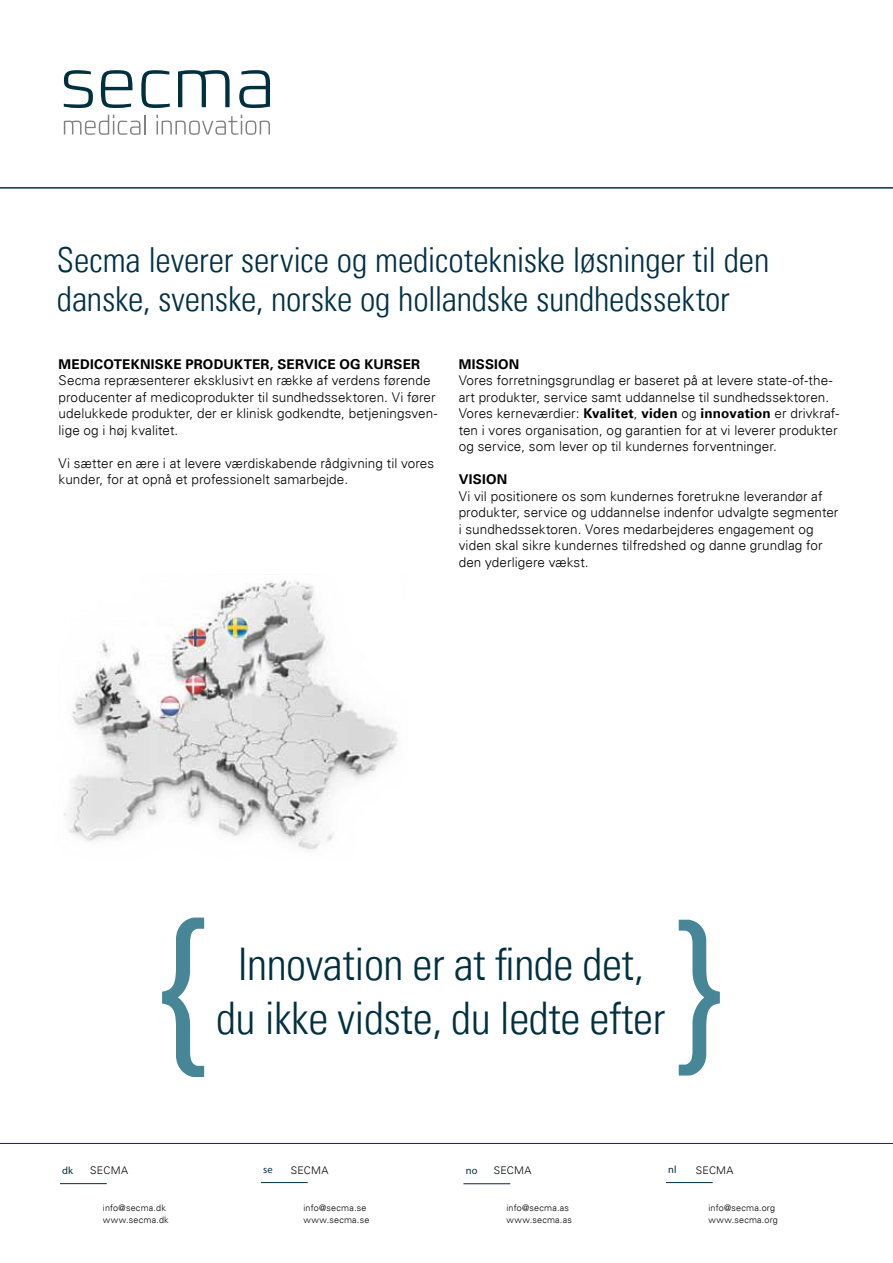
<style>
.page{position:relative;width:893px;height:1263px;background:#fff}
.page>*{position:absolute;margin:0;border:0;box-sizing:border-box;transform-origin:0 0}
.t1{font:300 193.05px "Univers LT";color:#478697}
.t2{font:300 188.7px "Univers LT";color:#478697}
.t3{font:300 condensed 45px "Univers LT";letter-spacing:-.01em;color:#003040}
.t4{font:300 condensed 34.5px/39px "Univers LT";letter-spacing:-.01em;color:#003045}
.t5{font:300 13.5px/16.5px "Univers LT";letter-spacing:.005em;color:#000}
.t6{font:700 13.5px "Univers LT";letter-spacing:.015em;color:#000}
.t7{font:300 10.5px "Univers LT";letter-spacing:.025em;color:#000}
.t8{font:10.5px "Myriad Pro";letter-spacing:.015em;color:#003040}
.t9{font:300 9px/12px "Univers LT";letter-spacing:.025em;color:#000}
.s1{font-weight:700}
</style>
<div class="page">
<hr style="left:0;top:187px;width:893px;height:2px;background:#003040">
<svg style="left:64px;top:70px;width:29px;height:38px"></svg>
<svg style="left:101px;top:70px;width:31px;height:38px"></svg>
<svg style="left:141px;top:70px;width:29px;height:38px"></svg>
<svg style="left:178px;top:70px;width:52px;height:37px"></svg>
<svg style="left:239px;top:70px;width:31px;height:38px"></svg>
<svg style="left:64px;top:115px;width:76px;height:20px"></svg>
<hr style="left:144px;top:115px;width:2px;height:20px;background:#807f83">
<svg style="left:157px;top:115px;width:113px;height:20px"></svg>
<img style="left:63px;top:580px;width:336px;height:270px">
<svg style="left:678px;top:919px;width:42px;height:157px"></svg>
<svg style="left:162px;top:917px;width:43px;height:160px"></svg>
<hr style="left:666px;top:1182px;width:47px;height:1px;background:#003040">
<hr style="left:261px;top:1182px;width:47px;height:1px;background:#003040">
<hr style="left:60px;top:1183px;width:47px;height:1px;background:#003040">
<hr style="left:463px;top:1183px;width:47px;height:1px;background:#003040">
<hr style="left:0;top:1143px;width:893px;height:1px;background:#003040">
<h3 class="t4" style="left:57px;top:240px;width:714px">Secma leverer service og medicotekniske løsninger til den danske, svenske, norske og hollandske sundhedssektor</h3>
<p class="t6" style="left:59px;top:356px;width:363px">MEDICOTEKNISKE PRODUKTER, SERVICE OG KURSER</p>
<p class="t5" style="left:59px;top:372px;width:380px">Secma repræsenterer eksklusivt en række af verdens førende producenter af medicoprodukter til sundhedssektoren. Vi fører udelukkede produkter, der er klinisk godkendte, betjeningsven&shy;lige og i høj kvalitet.</p>
<p class="t5" style="left:59px;top:455px;width:377px">Vi sætter en ære i at levere værdiskabende rådgivning til vores kunder, for at opnå et professionelt samarbejde.</p>
<p class="t6" style="left:459px;top:356px;width:62px">MISSION</p>
<p class="t5" style="left:459px;top:372px;width:382px">Vores forretningsgrundlag er baseret på at levere state-of-the&shy;art produkter, service samt uddannelse til sundhedssektoren.<br>Vores kerneværdier: <span class="s1">KVALITET</span>, <span class="s1">VIDEN</span> og <span class="s1">INNOVATION</span> er drivkraf&shy;ten i vores organisation, og garantien for at vi leverer produkter og service, som lever op til kundernes forventninger.</p>
<p class="t6" style="left:459px;top:471px;width:50px">VISION</p>
<p class="t5" style="left:459px;top:488px;width:381px">Vi vil positionere os som kundernes foretrukne leverandør af produkter, service og uddannelse indenfor udvalgte segmenter i sundhedssektoren. Vores medarbejderes engagement og viden skal sikre kundernes tilfredshed og danne grundlag for den yderligere vækst.</p>
<h1 class="t1" style="left:156px;top:873px;width:55px">{</h1>
<h3 class="t3" style="left:238px;top:937px;width:407px">Innovation er at finde det,</h3>
<h3 class="t3" style="left:216px;top:991px;width:451px">du ikke vidste, du ledte efter</h3>
<h2 class="t2" style="left:674px;top:876px;width:54px">}</h2>
<p class="t7" style="left:291px;top:1163px;width:39px">SECMA</p>
<p class="t8" style="left:668px;top:1163px;width:10px">nl</p>
<p class="t9" style="left:303px;top:1202px;width:67px">info@secma.se www.secma.se</p>
<p class="t7" style="left:90px;top:1164px;width:39px">SECMA</p>
<p class="t8" style="left:263px;top:1163px;width:11px">se</p>
<p class="t9" style="left:103px;top:1202px;width:67px">info@secma.dk www.secma.dk</p>
<p class="t8" style="left:62px;top:1164px;width:12px">dk</p>
<p class="t7" style="left:494px;top:1164px;width:39px">SECMA</p>
<p class="t9" style="left:506px;top:1202px;width:67px">info@secma.as www.secma.as</p>
<p class="t8" style="left:466px;top:1164px;width:13px">no</p>
<p class="t7" style="left:696px;top:1163px;width:39px">SECMA</p>
<p class="t9" style="left:708px;top:1202px;width:71px">info@secma.org www.secma.org</p>
</div>
